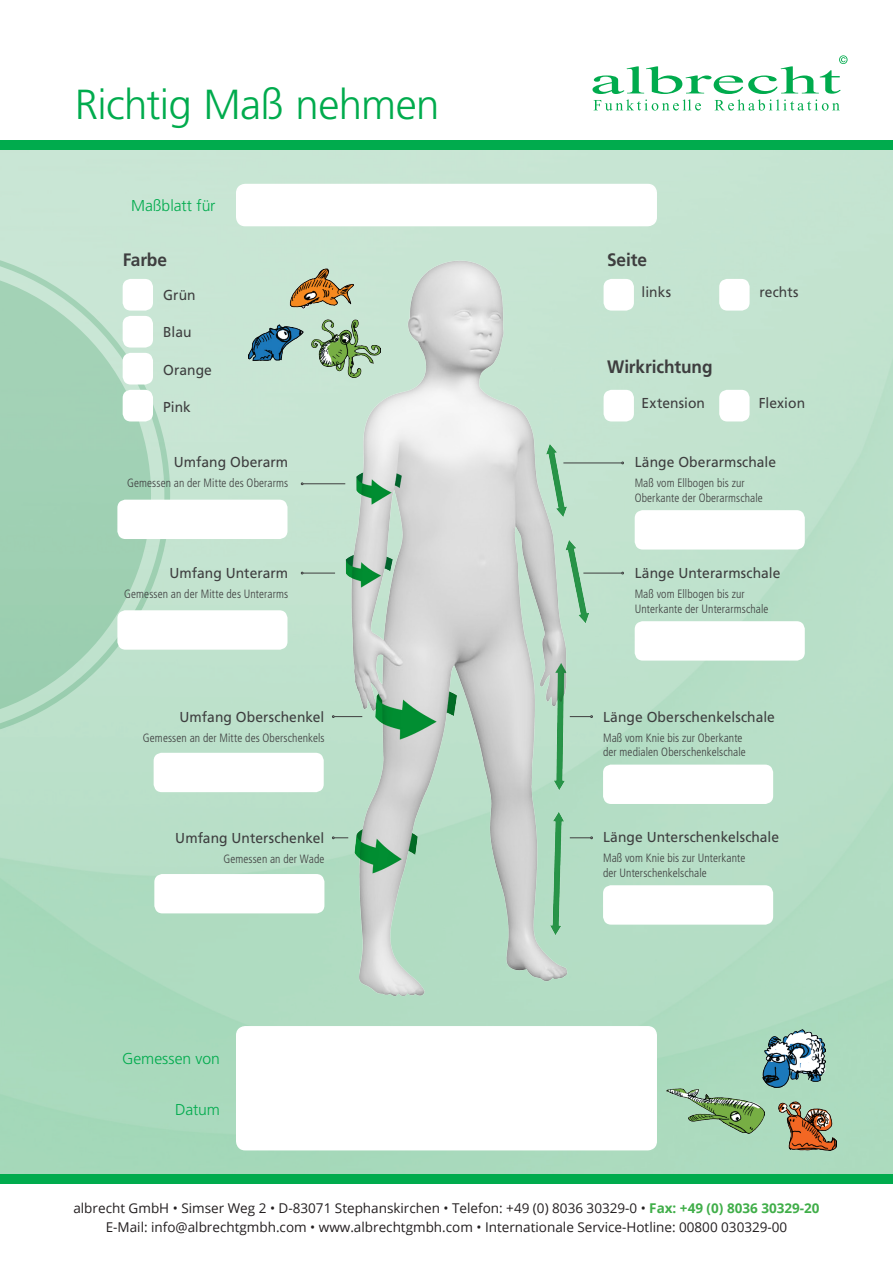
<style>
.page{position:relative;width:893px;height:1263px;background:#fff}
.page>*{position:absolute;margin:0;border:0;box-sizing:border-box;transform-origin:0 0}
.KAT_H1{font:300 42px "Frutiger LT Std";letter-spacing:-.015em;color:#00ab4d}
.Ty2{font:700 18px "Frutiger LT Std";letter-spacing:-.005em;color:#3e3e3f;scale:.96 1}
.Absatzformat_1{font:300 15.75px "Frutiger LT Std";letter-spacing:-.005em;color:#00ab4d}
.Ty1{font:14.4px "Frutiger LT Std";letter-spacing:.005em;color:#3e3e3f;scale:.96 1}
.Ty2-2{font:14.4px "Frutiger LT Std";letter-spacing:.005em;color:#3e3e3f;scale:.96 1}
.Zwischenüberschrift{font:13.5px/19.5px "Open Sans";color:#231f20;text-align:center}
.Ty2-3{font:300 condensed 12px/14.4px "Frutiger LT Std";letter-spacing:.01em;color:#3e3e3f;scale:.96 1}
.s1{font-weight:700;color:#40ae49}
</style>
<div class="page">
<img style="left:0;top:150px;width:893px;height:1024px">
<svg style="left:0;top:248px;width:170px;height:489px;background:#c1e2ce"></svg>
<svg style="left:0;top:267px;width:151px;height:455px;background:#a8d5ba"></svg>
<div style="left:237px;top:185px;width:419px;height:41px;background:#fff;border-radius:9px"></div>
<div style="left:236px;top:184px;width:421px;height:42px;border:2px solid #fff;border-radius:9px"></div>
<img style="left:279px;top:256px;width:51px;height:76px">
<img style="left:312px;top:320px;width:18px;height:57px">
<img style="left:248px;top:325px;width:55px;height:36px">
<div style="left:237px;top:1027px;width:419px;height:123px;background:#fff;border-radius:9px"></div>
<div style="left:236px;top:1026px;width:421px;height:124px;border:2px solid #fff;border-radius:9px"></div>
<img style="left:778px;top:1102px;width:58px;height:48px">
<img style="left:666px;top:1088px;width:99px;height:45px">
<img style="left:763px;top:1029px;width:63px;height:59px">
<svg style="left:592px;top:55px;width:255px;height:56px"></svg>
<div style="left:290px;top:1174px;width:603px;height:9px;background:#00ab4d"></div>
<div style="left:0;top:1174px;width:602px;height:9px;background:#00ab4d"></div>
<img style="left:330px;top:232px;width:270px;height:790px">
<div style="left:117px;top:500px;width:170px;height:39px;background:#fff;border-radius:8px"></div>
<div style="left:635px;top:510px;width:170px;height:39px;background:#fff;border-radius:8px"></div>
<div style="left:635px;top:621px;width:170px;height:40px;background:#fff;border-radius:8px"></div>
<div style="left:603px;top:765px;width:170px;height:39px;background:#fff;border-radius:8px"></div>
<div style="left:603px;top:885px;width:170px;height:40px;background:#fff;border-radius:8px"></div>
<div style="left:117px;top:610px;width:170px;height:40px;background:#fff;border-radius:8px"></div>
<div style="left:154px;top:753px;width:170px;height:39px;background:#fff;border-radius:8px"></div>
<div style="left:154px;top:874px;width:170px;height:39px;background:#fff;border-radius:8px"></div>
<div style="left:123px;top:279px;width:30px;height:32px;background:#fff;border-radius:8px"></div>
<div style="left:123px;top:316px;width:30px;height:32px;background:#fff;border-radius:8px"></div>
<div style="left:123px;top:353px;width:30px;height:31px;background:#fff;border-radius:8px"></div>
<div style="left:123px;top:390px;width:30px;height:31px;background:#fff;border-radius:8px"></div>
<div style="left:604px;top:279px;width:30px;height:32px;background:#fff;border-radius:8px"></div>
<div style="left:719px;top:279px;width:31px;height:32px;background:#fff;border-radius:8px"></div>
<div style="left:604px;top:390px;width:30px;height:31px;background:#fff;border-radius:8px"></div>
<div style="left:719px;top:390px;width:31px;height:31px;background:#fff;border-radius:8px"></div>
<hr style="left:563px;top:463px;width:59px;height:1px;background:#3e3e3f">
<hr style="left:583px;top:573px;width:39px;height:1px;background:#3e3e3f">
<hr style="left:303px;top:573px;width:32px;height:1px;background:#3e3e3f">
<hr style="left:303px;top:483px;width:42px;height:1px;background:#3e3e3f">
<svg style="left:570px;top:715px;width:23px;height:3px"></svg>
<svg style="left:332px;top:715px;width:30px;height:3px"></svg>
<svg style="left:570px;top:837px;width:23px;height:2px"></svg>
<svg style="left:332px;top:837px;width:16px;height:2px"></svg>
<div style="left:0;top:140px;width:893px;height:10px;background:#00ab4d"></div>
<p class="KAT_H1" style="left:75px;top:81px;width:366px">Richtig Maß nehmen</p>
<p class="Absatzformat_1" style="left:131px;top:197px;width:86px">Maßblatt für</p>
<p class="Ty2" style="left:123px;top:249px;width:48px">Farbe</p>
<p class="Ty2-2" style="left:163px;top:286px;width:35px">Grün</p>
<p class="Ty2-2" style="left:163px;top:324px;width:31px">Blau</p>
<p class="Ty2-2" style="left:163px;top:361px;width:52px">Orange</p>
<p class="Ty2-2" style="left:163px;top:399px;width:30px">Pink</p>
<p class="Ty1" style="left:174px;top:454px;width:121px">Umfang Oberarm</p>
<p class="Ty2-3" style="left:127px;top:476px;width:169px">Gemessen an der Mitte des Oberarms</p>
<p class="Ty1" style="left:170px;top:564px;width:125px">Umfang Unterarm</p>
<p class="Ty2-3" style="left:124px;top:587px;width:172px">Gemessen an der Mitte des Unterarms</p>
<p class="Ty1" style="left:180px;top:708px;width:152px">Umfang Oberschenkel</p>
<p class="Ty2-3" style="left:143px;top:730px;width:191px">Gemessen an der Mitte des Oberschenkels</p>
<p class="Ty1" style="left:175px;top:829px;width:157px">Umfang Unterschenkel</p>
<p class="Ty2-3" style="left:223px;top:852px;width:107px">Gemessen an der Wade</p>
<p class="Absatzformat_1" style="left:122px;top:1050px;width:99px">Gemessen von</p>
<p class="Absatzformat_1" style="left:175px;top:1100px;width:46px">Datum</p>
<p class="Ty2" style="left:607px;top:249px;width:43px">Seite</p>
<p class="Ty2-2" style="left:642px;top:284px;width:32px">links</p>
<p class="Ty2-2" style="left:759px;top:284px;width:42px">rechts</p>
<p class="Ty2" style="left:607px;top:356px;width:112px">Wirkrichtung</p>
<p class="Ty2-2" style="left:642px;top:395px;width:68px">Extension</p>
<p class="Ty2-2" style="left:759px;top:395px;width:50px">Flexion</p>
<p class="Ty1" style="left:635px;top:454px;width:149px">Länge Oberarmschale</p>
<p class="Ty2-3" style="left:635px;top:476px;width:135px">Maß vom Ellbogen bis zur<br>Oberkante der Oberarmschale</p>
<p class="Ty1" style="left:635px;top:564px;width:153px">Länge Unterarmschale</p>
<p class="Ty2-3" style="left:635px;top:587px;width:141px">Maß vom Ellbogen bis zur<br>Unterkante der Unterarmschale</p>
<p class="Ty1" style="left:603px;top:708px;width:181px">Länge Oberschenkelschale</p>
<p class="Ty2-3" style="left:603px;top:730px;width:150px">Maß vom Knie bis zur Oberkante der medialen Oberschenkelschale</p>
<p class="Ty1" style="left:603px;top:829px;width:185px">Länge Unterschenkelschale</p>
<p class="Ty2-3" style="left:603px;top:851px;width:150px">Maß vom Knie bis zur Unterkante der Unterschenkelschale</p>
<p class="Zwischenüberschrift" style="left:73px;top:1198px;width:748px">albrecht GmbH • Simser Weg 2 • D-83071 Stephanskirchen • Telefon: +49 (0) 8036 30329-0 • <span class="s1">Fax: +49 (0) 8036 30329-20<br></span>E-Mail: info@albrechtgmbh.com • www.albrechtgmbh.com • Internationale Service-Hotline: 00800 030329-00</p>
</div>
